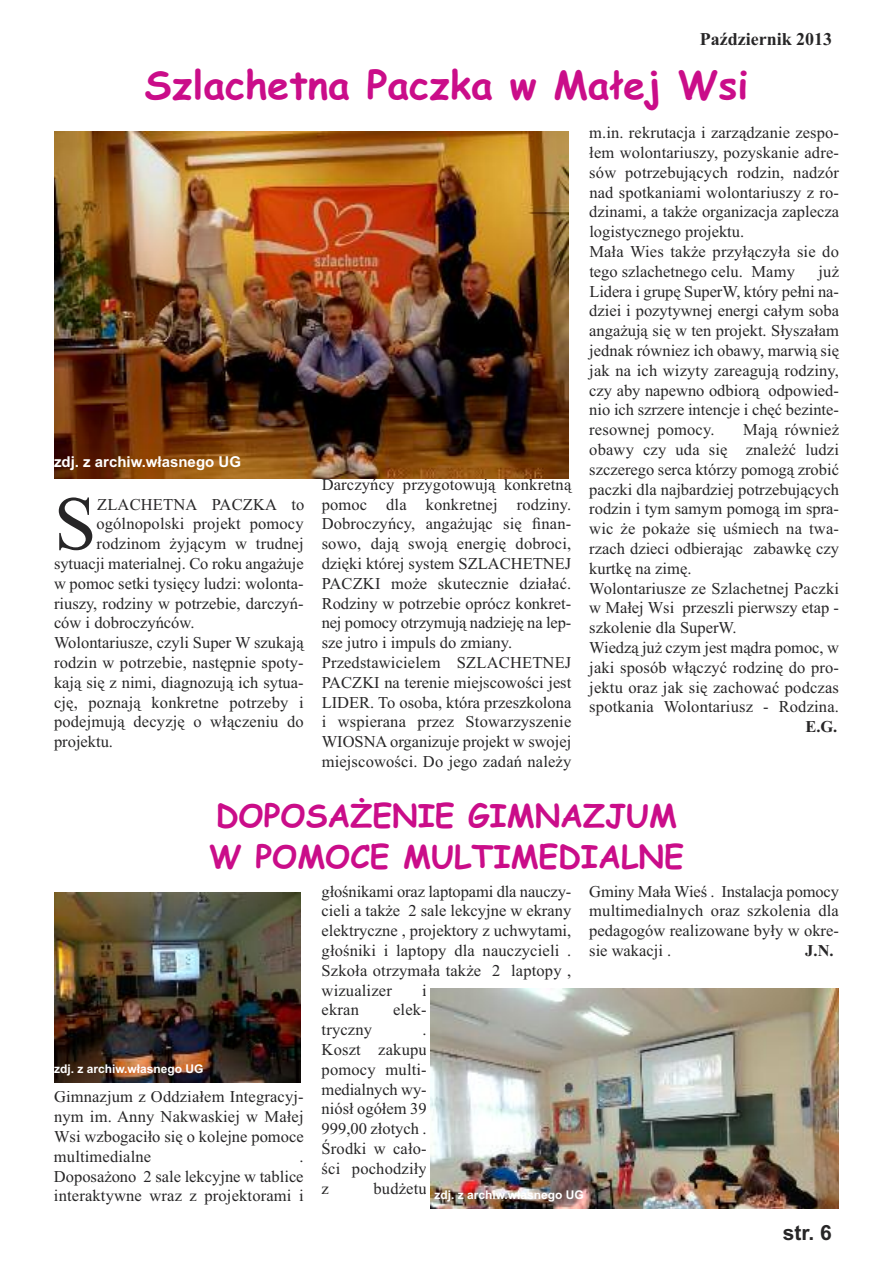
<style>
.page{position:relative;width:893px;height:1263px;background:#fff}
.page>*{position:absolute;margin:0;border:0;box-sizing:border-box;transform-origin:0 0}
.t1{font:76.2px "Times New Roman";color:#272627}
.t2{font:700 39px "Comic Sans MS";color:#ca0d89}
.t3{font:700 31.5px/40.7px "Comic Sans MS";color:#ca0d89}
.t4{font:700 21px "Arial";color:#272627}
.t5{font:700 18px "Times New Roman";color:#272627}
.t6{font:16.5px/19.8px "Times New Roman";letter-spacing:.01em;color:#272627;text-align:justify}
.t7{font:700 16.5px "Times New Roman";color:#272627}
.t8{font:700 15px "Arial";color:#fff}
.t9{font:700 12px "Arial";color:#fff}
</style>
<div class="page">
<img style="left:54px;top:132px;width:515px;height:346px">
<img style="left:54px;top:892px;width:247px;height:190px">
<img style="left:431px;top:989px;width:408px;height:220px">
<p class="t5" style="left:700px;top:28px;width:134px">Październik 2013</p>
<h2 class="t2" style="left:145px;top:63px;width:605px">Szlachetna Paczka w Małej Wsi</h2>
<p class="t8" style="left:54px;top:453px;width:188px">zdj. z archiw.własnego UG</p>
<h1 class="t1" style="left:54px;top:478px;width:44px">S</h1>
<p class="t6" style="left:97px;top:494px;width:209px">ZLACHETNA PACZKA to</p>
<p class="t6" style="left:96px;top:514px;width:209px">ogólnopolski projekt pomocy</p>
<p class="t6" style="left:96px;top:533px;width:209px">rodzinom żyjącym w trudnej</p>
<p class="t6" style="left:54px;top:553px;width:251px">sytuacji materialnej. Co roku angażuje</p>
<p class="t6" style="left:54px;top:573px;width:251px">w pomoc setki tysięcy ludzi: wolonta-</p>
<p class="t6" style="left:54px;top:593px;width:251px">riuszy, rodziny w potrzebie, darczyń-</p>
<p class="t6" style="left:54px;top:613px;width:142px">ców i dobroczyńców.</p>
<p class="t6" style="left:54px;top:632px;width:251px">Wolontariusze, czyli Super W szukają</p>
<p class="t6" style="left:54px;top:652px;width:251px">rodzin w potrzebie, następnie spoty-</p>
<p class="t6" style="left:54px;top:672px;width:251px">kają się z nimi, diagnozują ich sytua-</p>
<p class="t6" style="left:54px;top:692px;width:251px">cję, poznają konkretne potrzeby i</p>
<p class="t6" style="left:54px;top:712px;width:251px">podejmują decyzję o włączeniu do</p>
<p class="t6" style="left:54px;top:731px;width:61px">projektu.</p>
<p class="t6" style="left:322px;top:474px;width:251px;text-align:left">Darczyńcy przygotowują konkretną pomoc dla konkretnej rodziny.<br>Dobroczyńcy, angażując się finan&shy;sowo, dają swoją energię dobroci, dzięki której system SZLACHETNEJ PACZKI może skutecznie działać.<br>Rodziny w potrzebie oprócz konkret&shy;nej pomocy otrzymują nadzieję na lep&shy;sze jutro i impuls do zmiany.<br>Przedstawicielem SZLACHETNEJ PACZKI na terenie miejscowości jest LIDER. To osoba, która przeszkolona i wspierana przez Stowarzyszenie WIOSNA organizuje projekt w swojej miejscowości. Do jego zadań należy</p>
<p class="t6" style="left:589px;top:123px;width:251px;text-align:left">m.in. rekrutacja i zarządzanie zespo&shy;łem wolontariuszy, pozyskanie adre&shy;sów potrzebujących rodzin, nadzór nad spotkaniami wolontariuszy z ro&shy;dzinami, a także organizacja zaplecza logistycznego projektu.<br>Mała Wies także przyłączyła sie do tego szlachetnego celu. Mamy</p>
<p class="t6" style="left:589px;top:261px;width:251px;text-indent:229px">już Lidera i grupę SuperW, który pełni na&shy;dziei i pozytywnej energi całym soba angażują się w ten projekt. Słyszałam jednak równiez ich obawy, marwią się jak na ich wizyty zareagują rodziny, czy aby napewno odbiorą odpowied&shy;nio ich szrzere intencje i chęć bezinte&shy;resownej pomocy.</p>
<p class="t6" style="left:589px;top:420px;width:251px;text-align:left;text-indent:154px">Mają również obawy czy uda się znależć ludzi szczerego serca którzy pomogą zrobić paczki dla najbardziej potrzebujących rodzin i tym samym pomogą im spra&shy;wic że pokaże się uśmiech na twa&shy;rzach dzieci odbierając zabawkę czy kurtkę na zimę.<br>Wolontariusze ze Szlachetnej Paczki w Małej Wsi przeszli pierwszy etap - szkolenie dla SuperW.<br>Wiedzą już czym jest mądra pomoc, w jaki sposób włączyć rodzinę do pro&shy;jektu oraz jak się zachować podczas spotkania Wolontariusz - Rodzina.</p>
<p class="t7" style="left:805px;top:717px;width:34px">E.G.</p>
<h3 class="t3" style="left:209px;top:796px;width:476px">DOPOSAŻENIE GIMNAZJUM<br>W POMOCE MULTIMEDIALNE</h3>
<p class="t9" style="left:54px;top:1062px;width:151px">zdj. z archiw.własnego UG</p>
<p class="t6" style="left:54px;top:1087px;width:251px">Gimnazjum z Oddziałem Integracyj&shy;nym im. Anny Nakwaskiej w Małej Wsi wzbogaciło się o kolejne pomoce multimedialne</p>
<p class="t6" style="left:54px;top:1146px;width:251px;text-indent:246px">.<br>Doposażono 2 sale lekcyjne w tablice interaktywne wraz z projektorami i</p>
<p class="t6" style="left:322px;top:881px;width:251px">głośnikami oraz laptopami dla nauczy&shy;cieli a także 2 sale lekcyjne w ekrany elektryczne , projektory z uchwytami, głośniki i laptopy dla nauczycieli .<br>Szkoła otrzymała także 2 laptopy , wizualizer</p>
<p class="t6" style="left:422px;top:980px;width:6px">i</p>
<p class="t6" style="left:589px;top:881px;width:251px">Gminy Mała Wieś . Instalacja pomocy multimedialnych oraz szkolenia dla pedagogów realizowane były w okre&shy;sie wakacji .</p>
<p class="t7" style="left:805px;top:941px;width:30px">J.N.</p>
<p class="t6" style="left:322px;top:1000px;width:39px">ekran</p>
<p class="t6" style="left:393px;top:1000px;width:35px">elek-</p>
<p class="t6" style="left:322px;top:1019px;width:52px">tryczny</p>
<p class="t6" style="left:322px;top:1019px;width:107px;text-indent:101px">.<br>Koszt zakupu pomocy multi&shy;medialnych wy&shy;niósł ogółem 39<br>999,00 złotych .<br>Środki w cało&shy;ści pochodziły z</p>
<p class="t6" style="left:373px;top:1178px;width:55px">budżetu</p>
<p class="t9" style="left:434px;top:1187px;width:151px">zdj. z archiw.własnego UG</p>
<p class="t4" style="left:783px;top:1220px;width:51px">str. 6</p>
</div>
